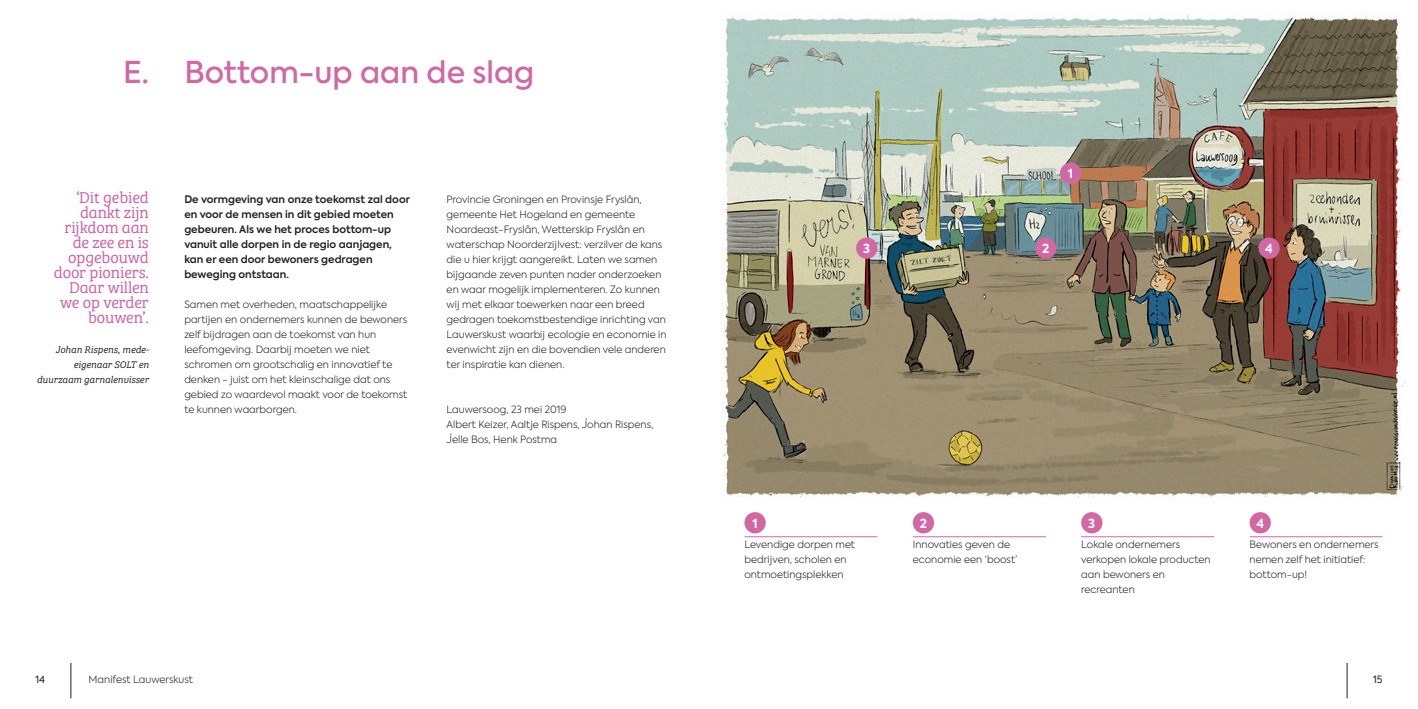
<style>
.page{position:relative;width:1418px;height:709px;background:#fff}
.page>*{position:absolute;margin:0;border:0;box-sizing:border-box;transform-origin:0 0}
.t1{font:500 30px "Axiforma";color:#d268a3}
.t2{font:300 16.25px/15px "Bree Serif";letter-spacing:-.01em;color:#d0629f;text-align:right}
.t3{font:700 12.5px "Axiforma";color:#fff}
.t4{font:600 10.25px/15px "Axiforma";color:#231f20}
.t5{font:300 10px/15px "Axiforma";color:#231f20}
.t6{font:italic 300 10px/15px "Bree Serif";letter-spacing:-.005em;color:#231f20;text-align:right}
.t7{font:10px "Axiforma";color:#231f20}
</style>
<div class="page">
<hr style="left:71px;top:663px;width:1px;height:35px;background:#231f20">
<hr style="left:1346px;top:663px;width:1px;height:35px;background:#231f20">
<img style="left:721px;top:13px;width:684px;height:484px">
<div style="left:744px;top:512px;width:21px;height:21px;background:#d268a3;border-radius:50%"></div>
<div style="left:912px;top:512px;width:22px;height:21px;background:#d268a3;border-radius:50%"></div>
<div style="left:1081px;top:512px;width:21px;height:21px;background:#d268a3;border-radius:50%"></div>
<div style="left:1249px;top:512px;width:21px;height:21px;background:#d268a3;border-radius:50%"></div>
<div style="left:1059px;top:163px;width:22px;height:21px;background:#d268a3;border-radius:50%"></div>
<div style="left:1035px;top:237px;width:21px;height:22px;background:#d268a3;border-radius:50%"></div>
<div style="left:856px;top:237px;width:21px;height:22px;background:#d268a3;border-radius:50%"></div>
<div style="left:1258px;top:237px;width:21px;height:22px;background:#d268a3;border-radius:50%"></div>
<hr style="left:744px;top:536px;width:133px;height:1px;background:#d268a3">
<hr style="left:912px;top:536px;width:133px;height:1px;background:#d268a3">
<hr style="left:1081px;top:536px;width:133px;height:1px;background:#d268a3">
<hr style="left:1249px;top:536px;width:133px;height:1px;background:#d268a3">
<h1 class="t1" style="left:123px;top:53px;width:412px">E. Bottom-up aan de slag</h1>
<h2 class="t2" style="left:54px;top:189px;width:96px">‘Dit gebied dankt zijn rijkdom aan de zee en is opgebouwd door pioniers.<br>Daar willen we op verder bouwen’.</h2>
<p class="t6" style="left:37px;top:342px;width:114px">Johan Rispens, mede&shy;eigenaar SOLT en duurzaam garnalenvisser</p>
<p class="t4" style="left:184px;top:192px;width:227px">De vormgeving van onze toekomst zal door en voor de mensen in dit gebied moeten gebeuren. Als we het proces bottom-up vanuit alle dorpen in de regio aanjagen, kan er een door bewoners gedragen beweging ontstaan.</p>
<p class="t5" style="left:184px;top:297px;width:224px">Samen met overheden, maatschappelijke partijen en ondernemers kunnen de bewoners zelf bijdragen aan de toekomst van hun leefomgeving. Daarbij moeten we niet schromen om grootschalig en innovatief te denken - juist om het kleinschalige dat ons gebied zo waardevol maakt voor de toekomst te kunnen waarborgen.</p>
<p class="t5" style="left:446px;top:192px;width:221px">Provincie Groningen en Provinsje Fryslân, gemeente Het Hogeland en gemeente Noardeast-Fryslân, Wetterskip Fryslân en waterschap Noorderzijlvest: verzilver de kans die u hier krijgt aangereikt. Laten we samen bijgaande zeven punten nader onderzoeken en waar mogelijk implementeren. Zo kunnen wij met elkaar toewerken naar een breed gedragen toekomstbestendige inrichting van Lauwerskust waarbij ecologie en economie in evenwicht zijn en die bovendien vele anderen ter inspiratie kan dienen.</p>
<p class="t5" style="left:446px;top:402px;width:208px">Lauwersoog, 23 mei 2019<br>Albert Keizer, Aaltje Rispens, Johan Rispens,<br>Jelle Bos, Henk Postma</p>
<p class="t3" style="left:1067px;top:165px;width:7px">1</p>
<p class="t3" style="left:863px;top:240px;width:9px">3</p>
<p class="t3" style="left:1042px;top:240px;width:9px">2</p>
<p class="t3" style="left:1265px;top:240px;width:9px">4</p>
<p class="t3" style="left:752px;top:514px;width:7px">1</p>
<p class="t5" style="left:744px;top:537px;width:112px">Levendige dorpen met bedrijven, scholen en ontmoetingsplekken</p>
<p class="t3" style="left:919px;top:514px;width:9px">2</p>
<p class="t5" style="left:912px;top:537px;width:106px">Innovaties geven de economie een ‘boost’</p>
<p class="t3" style="left:1088px;top:514px;width:9px">3</p>
<p class="t5" style="left:1081px;top:537px;width:131px">Lokale ondernemers verkopen lokale producten aan bewoners en recreanten</p>
<p class="t3" style="left:1256px;top:514px;width:9px">4</p>
<p class="t5" style="left:1249px;top:537px;width:130px">Bewoners en ondernemers nemen zelf het initiatief: bottom-up!</p>
<p class="t7" style="left:35px;top:673px;width:11px">14</p>
<p class="t5" style="left:89px;top:672px;width:106px">Manifest Lauwerskust</p>
<p class="t7" style="left:1372px;top:673px;width:11px">15</p>
</div>
